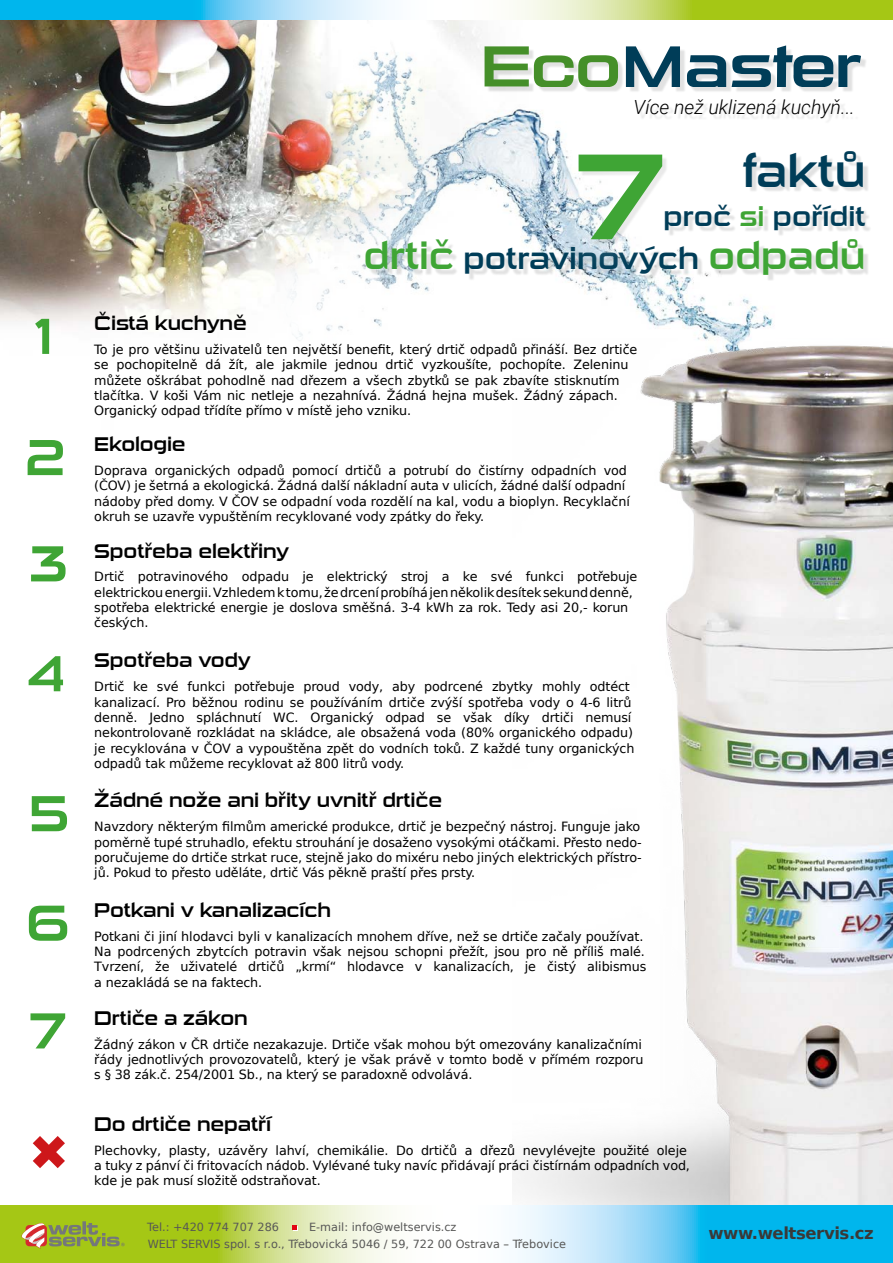
<style>
.page{position:relative;width:893px;height:1263px;background:#fff}
.page>*{position:absolute;margin:0;border:0;box-sizing:border-box;transform-origin:0 0}
.t1{font:123px "Sui Generis Rg";color:#3fa535}
.t2{font:51px/107.7px "Sui Generis Rg";color:#3fa535}
.t3{font:45px "Sui Generis Rg";color:#003d58}
.t4{font:37.5px "Sui Generis Rg";color:#3fa535}
.t5{font:30px "Sui Generis Rg";color:#003d58}
.t6{font:27px "Sui Generis Rg";color:#003d58}
.t7{font:19.5px "Sui Generis Rg";letter-spacing:-.01em;color:#000}
.t8{font:italic 300 19.5px "Roboto";color:#000}
.t9{font:700 16.5px "DejaVu Sans";letter-spacing:-.025em;color:#3a3938}
.t10{font:12.75px/15.3px "DejaVu Sans";letter-spacing:-.01em;color:#000}
.t11{font:11.25px/17.7px "DejaVu Sans";color:#575756}
.s1{color:#3fa535}
.s2{font-size:37.5px;color:#3fa535}
</style>
<div class="page">
<img style="left:535px;top:46px;width:238px;height:292px">
<img style="left:516px;top:338px;width:377px;height:867px">
<img style="left:0;top:19px;width:535px;height:517px">
<div style="left:638px;top:102px;width:221px;height:22px;background:#fdfdfd"></div>
<div style="left:369px;top:154px;width:503px;height:127px;background:#000;opacity:.12"></div>
<svg style="left:544px;top:119px;width:152px;height:155px"></svg>
<div style="left:487px;top:49px;width:380px;height:44px;background:#000;opacity:.12"></div>
<svg style="left:485px;top:46px;width:133px;height:40px"></svg>
<svg style="left:626px;top:46px;width:54px;height:40px"></svg>
<svg style="left:687px;top:45px;width:174px;height:41px"></svg>
<svg style="left:0;top:0;width:893px;height:19px"></svg>
<svg style="left:0;top:1205px;width:893px;height:58px"></svg>
<svg style="left:21px;top:1221px;width:104px;height:28px;background:#a2a743"></svg>
<svg style="left:293px;top:1225px;width:4px;height:5px"></svg>
<h2 class="t2" style="left:34px;top:283px;width:19px">1</h2>
<h2 class="t2" style="left:25px;top:404px;width:42px">2</h2>
<h2 class="t2" style="left:29px;top:510px;width:40px">3</h2>
<h2 class="t2" style="left:27px;top:620px;width:39px">4</h2>
<h2 class="t2" style="left:29px;top:760px;width:42px">5</h2>
<h2 class="t2" style="left:26px;top:870px;width:45px">6<br>7</h2>
<h3 class="t8" style="left:634px;top:94px;width:223px">Více než uklizená kuchyň...</h3>
<h3 class="t3" style="left:743px;top:145px;width:124px">faktů</h3>
<h3 class="t6" style="left:663px;top:201px;width:204px">proč <span class="s1">si</span> pořídit</h3>
<h3 class="t5" style="left:364px;top:241px;width:337px"><span class="s2">drtič</span> potravinových</h3>
<h1 class="t1" style="left:575px;top:125px;width:92px">7</h1>
<h3 class="t4" style="left:708px;top:234px;width:159px">odpadů</h3>
<h3 class="t7" style="left:94px;top:312px;width:154px">Čistá kuchyně</h3>
<p class="t10" style="left:94px;top:341px;width:545px">To je pro většinu uživatelů ten největší benefit, který drtič odpadů přináší. Bez drtiče se pochopitelně dá žít, ale jakmile jednou drtič vyzkoušíte, pochopíte. Zeleninu můžete oškrábat pohodlně nad dřezem a všech zbytků se pak zbavíte stisknutím tlačítka. V koši Vám nic netleje a nezahnívá. Žádná hejna mušek. Žádný zápach.<br>Organický odpad třídíte přímo v místě jeho vzniku.</p>
<h3 class="t7" style="left:94px;top:433px;width:93px">Ekologie</h3>
<p class="t10" style="left:94px;top:463px;width:537px">Doprava organických odpadů pomocí drtičů a potrubí do čistírny odpadních vod (ČOV) je šetrná a ekologická. Žádná další nákladní auta v ulicích, žádné další odpadní nádoby před domy. V ČOV se odpadní voda rozdělí na kal, vodu a bioplyn. Recyklační okruh se uzavře vypuštěním recyklované vody zpátky do řeky.</p>
<h3 class="t7" style="left:94px;top:539px;width:196px">Spotřeba elektřiny</h3>
<p class="t10" style="left:94px;top:569px;width:545px">Drtič potravinového odpadu je elektrický stroj a ke své funkci potřebuje elektrickou energii. Vzhledem k tomu, že drcení probíhá jen několik desítek sekund denně, spotřeba elektrické energie je doslova směšná. 3-4 kWh za rok. Tedy asi 20,- korun českých.</p>
<h3 class="t7" style="left:94px;top:649px;width:158px">Spotřeba vody</h3>
<p class="t10" style="left:94px;top:679px;width:542px">Drtič ke své funkci potřebuje proud vody, aby podrcené zbytky mohly odtéct kanalizací. Pro běžnou rodinu se používáním drtiče zvýší spotřeba vody o 4-6 litrů denně. Jedno spláchnutí WC. Organický odpad se však díky drtiči nemusí nekontrolovaně rozkládat na skládce, ale obsažená voda (80% organického odpadu) je recyklována v ČOV a vypouštěna zpět do vodních toků. Z každé tuny organických odpadů tak můžeme recyklovat až 800 litrů vody.</p>
<h3 class="t7" style="left:94px;top:789px;width:349px">Žádné nože ani břity uvnitř drtiče</h3>
<p class="t10" style="left:94px;top:819px;width:549px;text-align:justify">Navzdory některým filmům americké produkce, drtič je bezpečný nástroj. Funguje jako poměrně tupé struhadlo, efektu strouhání je dosaženo vysokými otáčkami. Přesto nedo&shy;poručujeme do drtiče strkat ruce, stejně jako do mixéru nebo jiných elektrických přístro&shy;jů. Pokud to přesto uděláte, drtič Vás pěkně praští přes prsty.</p>
<h3 class="t7" style="left:94px;top:899px;width:238px">Potkani v kanalizacích</h3>
<p class="t10" style="left:94px;top:928px;width:554px">Potkani či jiní hlodavci byli v kanalizacích mnohem dříve, než se drtiče začaly používat.<br>Na podrcených zbytcích potravin však nejsou schopni přežít, jsou pro ně příliš malé.<br>Tvrzení, že uživatelé drtičů „krmí“ hlodavce v kanalizacích, je čistý alibismus a nezakládá se na faktech.</p>
<h3 class="t7" style="left:94px;top:1006px;width:155px">Drtiče a zákon</h3>
<p class="t10" style="left:94px;top:1036px;width:551px;text-align:justify">Žádný zákon v ČR drtiče nezakazuje. Drtiče však mohou být omezovány kanalizačními řády jednotlivých provozovatelů, který je však právě v tomto bodě v přímém rozporu s § 38 zák.č. 254/2001 Sb., na který se paradoxně odvolává.</p>
<h3 class="t7" style="left:94px;top:1113px;width:178px">Do drtiče nepatří</h3>
<p class="t10" style="left:94px;top:1142px;width:597px">Plechovky, plasty, uzávěry lahví, chemikálie. Do drtičů a dřezů nevylévejte použité oleje a tuky z pánví či fritovacích nádob. Vylévané tuky navíc přidávají práci čistírnám odpadních vod, kde je pak musí složitě odstraňovat.</p>
<p class="t11" style="left:147px;top:1217px;width:133px">Tel.: +420 774 707 286</p>
<p class="t11" style="left:148px;top:1217px;width:420px;text-indent:161px">E-mail: info@weltservis.cz<br>WELT SERVIS spol. s r.o., Třebovická 5046 / 59, 722 00 Ostrava – Třebovice</p>
<p class="t9" style="left:708px;top:1220px;width:167px">www.weltservis.cz</p>
</div>
